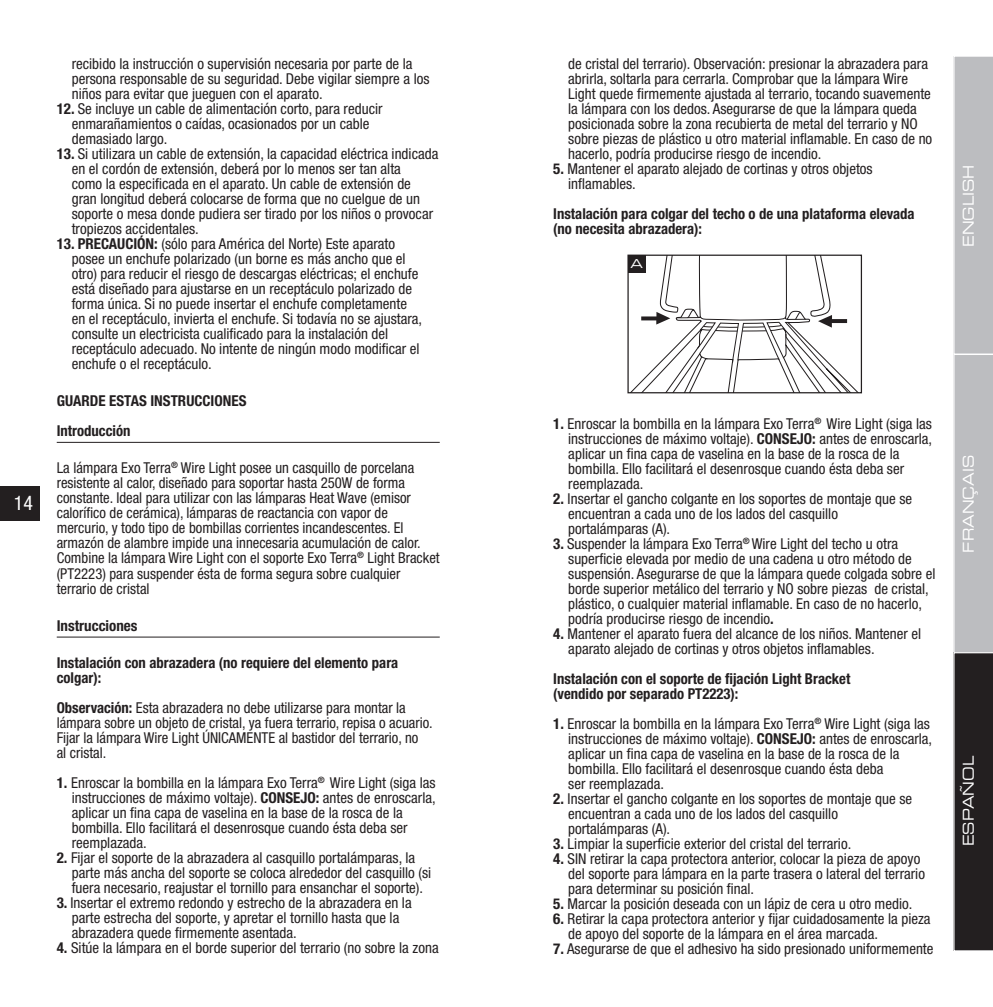
<style>
.page{position:relative;width:993px;height:1007px;background:#fff}
.page>*{position:absolute;margin:0;border:0;box-sizing:border-box;transform-origin:0 0}
.t1{font:condensed 20px "Helvetica Neue";color:#fff}
.t2{font:condensed 15px/15px "Helvetica Neue";color:#231f20}
.t3{font:700 condensed 15px/15px "Helvetica Neue";color:#231f20}
.t4{font:15px "Eurostile Extended Two";color:#fff;scale:.9 1}
.t5{font:12.25px "Eurostile Extended Two";color:#fff}
.s1{font-weight:700}
</style>
<div class="page">
<div style="left:0;top:486px;width:39px;height:34px;background:#231f20"></div>
<hr style="left:57px;top:442px;width:382px;height:1px;background:#231f20">
<hr style="left:57px;top:636px;width:382px;height:1px;background:#231f20">
<svg style="left:631px;top:256px;width:226px;height:135px"></svg>
<div style="left:627px;top:254px;width:234px;height:139px;border:1px solid #231f20"></div>
<div style="left:628px;top:255px;width:17px;height:18px;background:#231f20"></div>
<svg style="left:953px;top:56px;width:39px;height:895px;background:#8d8c8e"></svg>
<h1 class="t1" style="left:14px;top:491px;width:21px">14</h1>
<p class="t2" style="left:72px;top:56px;width:359px">recibido la instrucción o supervisión necesaria por parte de la persona responsable de su seguridad. Debe vigilar siempre a los niños para evitar que jueguen con el aparato.</p>
<p class="t2" style="left:72px;top:101px;width:312px;text-indent:-15px"><span class="s1">12.</span> Se incluye un cable de alimentación corto, para reducir enmarañamientos o caídas, ocasionados por un cable demasiado largo.</p>
<p class="t2" style="left:72px;top:146px;width:368px;text-indent:-15px"><span class="s1">13.</span> Si utilizara un cable de extensión, la capacidad eléctrica indicada en el cordón de extensión, deberá por lo menos ser tan alta<br>como la especificada en el aparato. Un cable de extensión de gran longitud deberá colocarse de forma que no cuelgue de un soporte o mesa donde pudiera ser tirado por los niños o provocar tropiezos accidentales.</p>
<p class="t2" style="left:72px;top:236px;width:352px;text-indent:-15px"><span class="s1">13. PRECAUCIÓN:</span> (sólo para América del Norte) Este aparato posee un enchufe polarizado (un borne es más ancho que el otro) para reducir el riesgo de descargas eléctricas; el enchufe está diseñado para ajustarse en un receptáculo polarizado de forma única. Si no puede insertar el enchufe completamente en el receptáculo, invierta el enchufe. Si todavía no se ajustara, consulte un electricista cualificado para la instalación del receptáculo adecuado. No intente de ningún modo modificar el enchufe o el receptáculo.</p>
<p class="t3" style="left:57px;top:385px;width:75px;line-height:30px">Guardeestasinstrucciones<br>Introducción</p>
<p class="t2" style="left:57px;top:460px;width:384px">La lámpara Exo Terra<sup>®</sup> Wire Light posee un casquillo de porcelana resistente al calor, diseñado para soportar hasta 250W de forma constante. Ideal para utilizar con las lámparas Heat Wave (emisor calorífico de cerámica), lámparas de reactancia con vapor de mercurio, y todo tipo de bombillas corrientes incandescentes. El armazón de alambre impide una innecesaria acumulación de calor.<br>Combine la lámpara Wire Light con el soporte Exo Terra<sup>®</sup> Light Bracket (PT2223) para suspender ésta de forma segura sobre cualquier terrario de cristal</p>
<p class="t3" style="left:57px;top:618px;width:82px">Instrucciones</p>
<p class="t3" style="left:57px;top:655px;width:343px">Instalación con abrazadera (no requiere del elemento para colgar):</p>
<p class="t2" style="left:57px;top:700px;width:377px"><span class="s1">Observación:</span> Esta abrazadera no debe utilizarse para montar la lámpara sobre un objeto de cristal, ya fuera terrario, repisa o acuario.<br>Fijar la lámpara Wire Light ÚNICAMENTE al bastidor del terrario, no<br>al cristal.</p>
<p class="t2" style="left:72px;top:775px;width:365px;text-indent:-15px"><span class="s1">1.</span> Enroscar la bombilla en la lámpara Exo Terra<sup>®</sup> Wire Light (siga las instrucciones de máximo voltaje). <span class="s1">CONSEJO:</span> antes de enroscarla, aplicar un fina capa de vaselina en la base de la rosca de la bombilla. Ello facilitará el desenrosque cuando ésta deba ser reemplazada.</p>
<p class="t2" style="left:72px;top:850px;width:361px;text-indent:-15px"><span class="s1">2.</span> Fijar el soporte de la abrazadera al casquillo portalámparas, la parte más ancha del soporte se coloca alrededor del casquillo (si fuera necesario, reajustar el tornillo para ensanchar el soporte).</p>
<p class="t2" style="left:72px;top:895px;width:341px;text-indent:-15px"><span class="s1">3.</span> Insertar el extremo redondo y estrecho de la abrazadera en la parte estrecha del soporte, y apretar el tornillo hasta que la abrazadera quede firmemente asentada.</p>
<p class="t2" style="left:57px;top:940px;width:383px"><span class="s1">4.</span> Sitúe la lámpara en el borde superior del terrario (no sobre la zona</p>
<p class="t2" style="left:568px;top:56px;width:365px">de cristal del terrario). Observación: presionar la abrazadera para abrirla, soltarla para cerrarla. Comprobar que la lámpara Wire Light quede firmemente ajustada al terrario, tocando suavemente la lámpara con los dedos. Asegurarse de que la lámpara queda posicionada sobre la zona recubierta de metal del terrario y NO sobre piezas de plástico u otro material inflamable. En caso de no hacerlo, podría producirse riesgo de incendio.</p>
<p class="t2" style="left:568px;top:161px;width:306px;text-indent:-15px"><span class="s1">5.</span> Mantener el aparato alejado de cortinas y otros objetos inflamables.</p>
<p class="t3" style="left:553px;top:205px;width:363px">Instalación para colgar del techo o de una plataforma elevada (no necesita abrazadera):</p>
<p class="t5" style="left:630px;top:255px;width:14px">A</p>
<p class="t4" style="left:957px;top:247px;width:93px;rotate:-90deg">ENGLISH</p>
<p class="t2" style="left:568px;top:416px;width:365px;text-indent:-15px"><span class="s1">1.</span> Enroscar la bombilla en la lámpara Exo Terra<sup>®</sup> Wire Light (siga las instrucciones de máximo voltaje). <span class="s1">CONSEJO:</span> antes de enroscarla, aplicar un fina capa de vaselina en la base de la rosca de la bombilla. Ello facilitará el desenrosque cuando ésta deba ser reemplazada.</p>
<p class="t2" style="left:568px;top:491px;width:345px;text-indent:-15px"><span class="s1">2.</span> Insertar el gancho colgante en los soportes de montaje que se encuentran a cada uno de los lados del casquillo portalámparas (A).</p>
<p class="t2" style="left:568px;top:536px;width:368px;text-indent:-15px"><span class="s1">3.</span> Suspender la lámpara Exo Terra<sup>®</sup> Wire Light del techo u otra superficie elevada por medio de una cadena u otro método de suspensión. Asegurarse de que la lámpara quede colgada sobre el borde superior metálico del terrario y NO sobre piezas de cristal, plástico, o cualquier material inflamable. En caso de no hacerlo, podría producirse riesgo de incendio<span class="s1">.</span></p>
<p class="t2" style="left:568px;top:626px;width:354px;text-indent:-15px"><span class="s1">4.</span> Mantener el aparato fuera del alcance de los niños. Mantener el aparato alejado de cortinas y otros objetos inflamables.</p>
<p class="t3" style="left:553px;top:670px;width:298px">Instalación con el soporte de fijación Light Bracket (vendido por separado PT2223):</p>
<p class="t2" style="left:568px;top:716px;width:365px;text-indent:-15px"><span class="s1">1.</span> Enroscar la bombilla en la lámpara Exo Terra<sup>®</sup> Wire Light (siga las instrucciones de máximo voltaje). <span class="s1">CONSEJO:</span> antes de enroscarla, aplicar un fina capa de vaselina en la base de la rosca de la bombilla. Ello facilitará el desenrosque cuando ésta deba<br>ser reemplazada.</p>
<p class="t2" style="left:568px;top:791px;width:345px;text-indent:-15px"><span class="s1">2.</span> Insertar el gancho colgante en los soportes de montaje que se encuentran a cada uno de los lados del casquillo portalámparas (A).</p>
<p class="t2" style="left:553px;top:836px;width:299px"><span class="s1">3.</span> Limpiar la superficie exterior del cristal del terrario.</p>
<p class="t2" style="left:568px;top:851px;width:358px;text-indent:-15px"><span class="s1">4.</span> SIN retirar la capa protectora anterior, colocar la pieza de apoyo del soporte para lámpara en la parte trasera o lateral del terrario para determinar su posición final.</p>
<p class="t2" style="left:553px;top:896px;width:360px"><span class="s1">5.</span> Marcar la posición deseada con un lápiz de cera u otro medio.</p>
<p class="t2" style="left:568px;top:911px;width:364px;text-indent:-15px"><span class="s1">6.</span> Retirar la capa protectora anterior y fijar cuidadosamente la pieza de apoyo del soporte de la lámpara en el área marcada.</p>
<p class="t2" style="left:553px;top:941px;width:381px"><span class="s1">7.</span> Asegurarse de que el adhesivo ha sido presionado uniformemente</p>
<p class="t4" style="left:957px;top:552px;width:107px;rotate:-90deg">français</p>
<p class="t4" style="left:957px;top:846px;width:102px;rotate:-90deg">ESPAÑOL</p>
</div>
